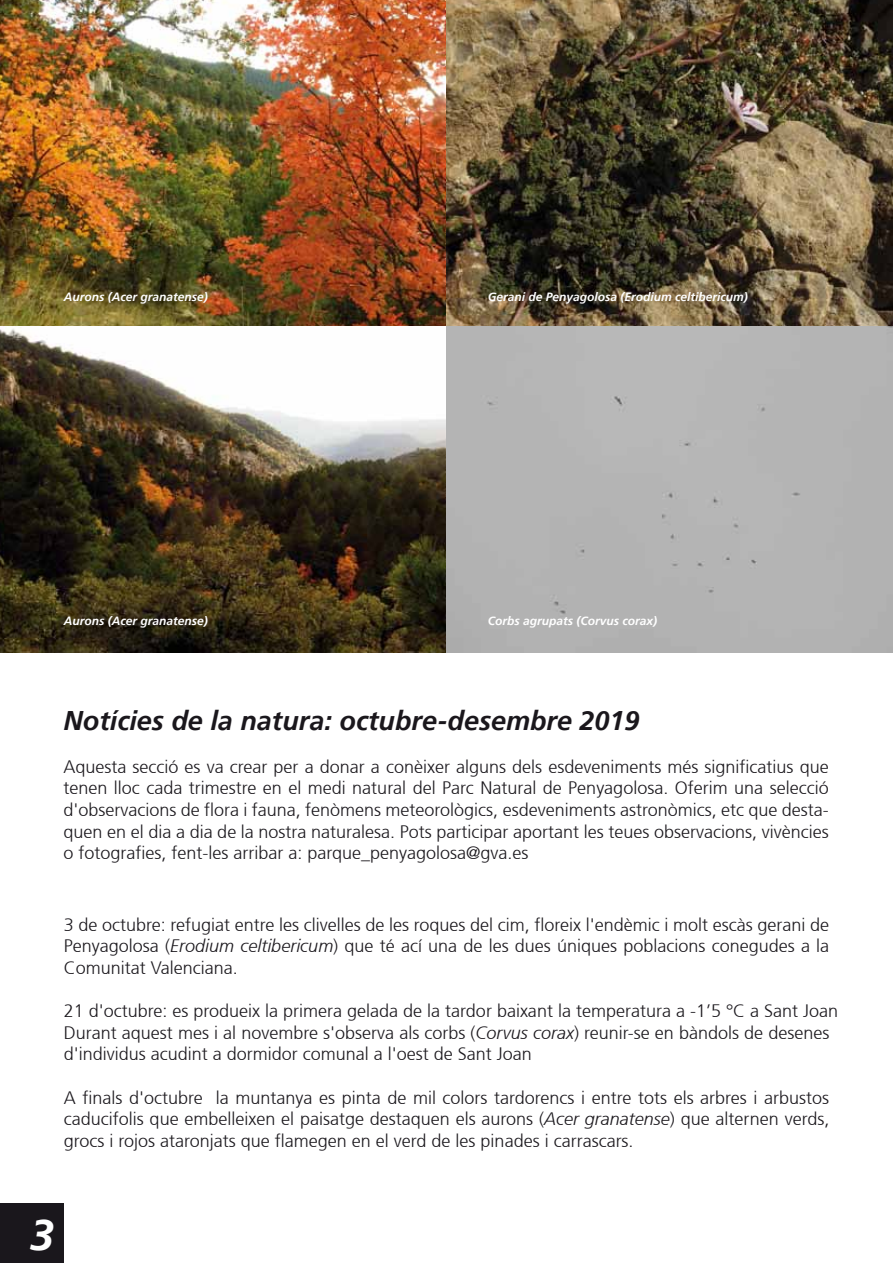
<style>
.page{position:relative;width:893px;height:1263px;background:#fff}
.page>*{position:absolute;margin:0;border:0;box-sizing:border-box;transform-origin:0 0}
.t1{font:italic 700 43.5px "Frutiger 66";color:#fff}
.t2{font:italic 700 27px "Frutiger 66";color:#1a171c}
.t3{font:300 18px/21.6px "Frutiger 45";color:#1a171c;text-align:justify}
.t4{font:italic 700 12px "Frutiger 66";color:#fff}
.s1{font-family:"Frutiger 46";font-style:italic}
</style>
<div class="page">
<img style="left:0;top:0;width:893px;height:652px">
<div style="left:0;top:1203px;width:63px;height:60px;background:#1a171c"></div>
<p class="t4" style="left:64px;top:290px;width:145px">Aurons (Acer granatense)</p>
<p class="t4" style="left:488px;top:290px;width:262px">Gerani de Penyagolosa (Erodium celtibericum)</p>
<p class="t4" style="left:64px;top:614px;width:145px">Aurons (Acer granatense)</p>
<p class="t4" style="left:488px;top:614px;width:171px">Corbs agrupats (Corvus corax)</p>
<h2 class="t2" style="left:63px;top:704px;width:578px">Notícies de la natura: octubre-desembre 2019</h2>
<p class="t3" style="left:63px;top:756px;width:767px">Aquesta secció es va crear per a donar a conèixer alguns dels esdeveniments més significatius que tenen lloc cada trimestre en el medi natural del Parc Natural de Penyagolosa. Oferim una selecció d'observacions de flora i fauna, fenòmens meteorològics, esdeveniments astronòmics, etc que desta&shy;quen en el dia a dia de la nostra naturalesa. Pots participar aportant les teues observacions, vivències o fotografies, fent-les arribar a: parque_penyagolosa@gva.es</p>
<p class="t3" style="left:64px;top:914px;width:767px">3 de octubre: refugiat entre les clivelles de les roques del cim, floreix l'endèmic i molt escàs gerani de Penyagolosa (<span class="s1">Erodium celtibericum</span>) que té ací una de les dues úniques poblacions conegudes a la Comunitat Valenciana.</p>
<p class="t3" style="left:64px;top:1000px;width:776px;text-align:left">21 d'octubre: es produeix la primera gelada de la tardor baixant la temperatura a -1’5 °C a Sant Joan<br>Durant aquest mes i al novembre s'observa als corbs (<span class="s1">Corvus corax</span>) reunir-se en bàndols de desenes d'individus acudint a dormidor comunal a l'oest de Sant Joan</p>
<p class="t3" style="left:64px;top:1087px;width:767px">A finals d'octubre la muntanya es pinta de mil colors tardorencs i entre tots els arbres i arbustos caducifolis que embelleixen el paisatge destaquen els aurons (<span class="s1">Acer granatense</span>) que alternen verds, grocs i rojos ataronjats que flamegen en el verd de les pinades i carrascars.</p>
<h1 class="t1" style="left:30px;top:1209px;width:26px">3</h1>
</div>
